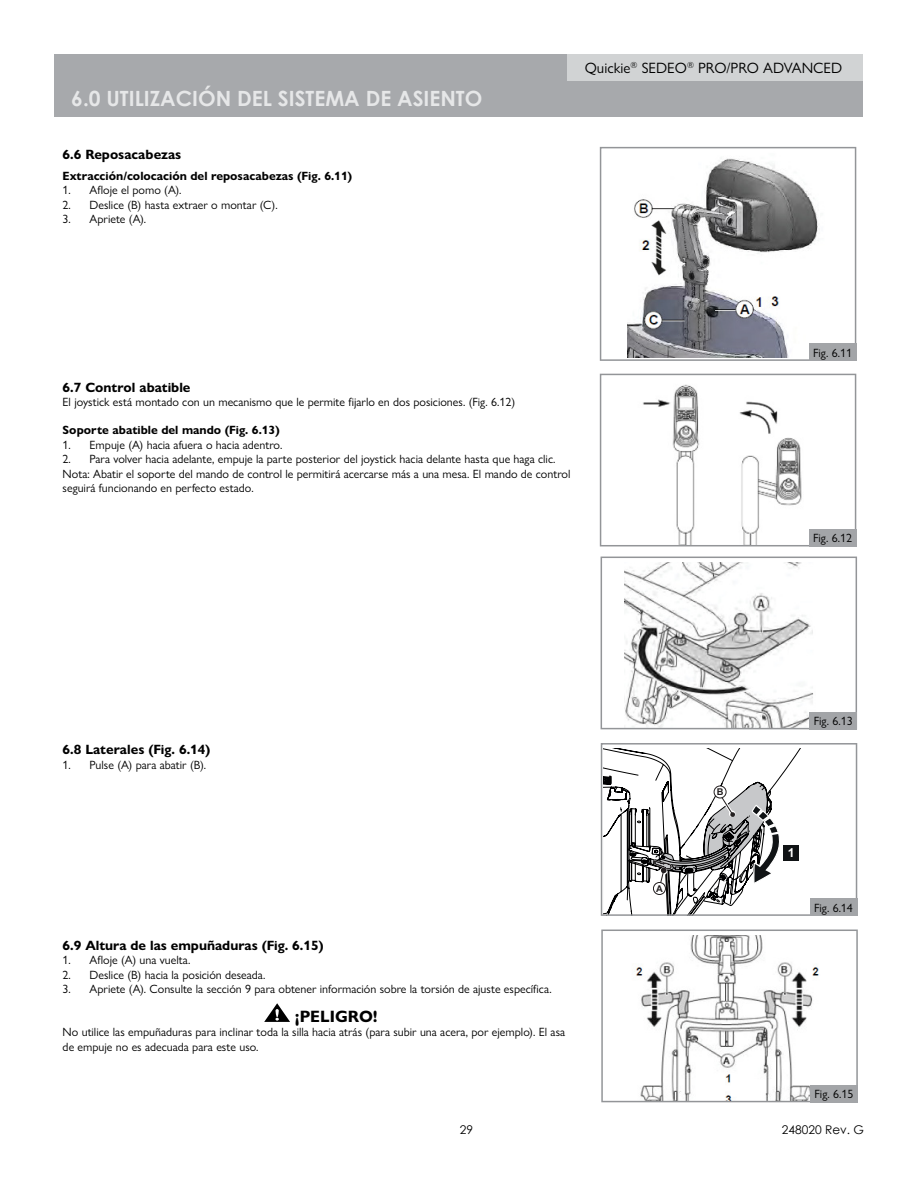
<style>
.page{position:relative;width:918px;height:1188px;background:#fff}
.page>*{position:absolute;margin:0;border:0;box-sizing:border-box;transform-origin:0 0}
.t1{font:700 21px "Century Gothic";color:#e6e7e8}
.t2{font:700 16.5px "Gill Sans Nova";color:#000}
.t3{font:15px "Gill Sans Nova";color:#000}
.t4{font:700 13.5px "Gill Sans Nova";color:#000}
.t5{font:700 12.3px "Arial";color:#fff}
.t6{font:12px/14.4px "Gill Sans Nova";color:#000}
.t7{font:700 12px "Gill Sans Nova";color:#000}
.t8{font:12px "Century Gothic";color:#000}
.t9{font:700 9.3px "Arial";color:#231f20}
</style>
<div class="page">
<div style="left:54px;top:54px;width:809px;height:63px;background:#a7a9ac"></div>
<div style="left:567px;top:54px;width:296px;height:26px;background:#d1d3d4"></div>
<svg style="left:264px;top:1003px;width:26px;height:19px"></svg>
<svg style="left:600px;top:374px;width:256px;height:172px"></svg>
<div style="left:809px;top:529px;width:47px;height:17px;background:#a3a5a8"></div>
<div style="left:792px;top:377px;width:48px;height:17px;background:#fff"></div>
<svg style="left:601px;top:557px;width:256px;height:172px"></svg>
<div style="left:810px;top:712px;width:47px;height:17px;background:#a3a5a8"></div>
<svg style="left:601px;top:743px;width:256px;height:173px"></svg>
<div style="left:810px;top:899px;width:47px;height:17px;background:#a3a5a8"></div>
<svg style="left:601px;top:930px;width:257px;height:172px"></svg>
<div style="left:810px;top:1085px;width:48px;height:17px;background:#a3a5a8"></div>
<svg style="left:600px;top:147px;width:256px;height:214px"></svg>
<div style="left:809px;top:344px;width:47px;height:17px;background:#a3a5a8"></div>
<h1 class="t1" style="left:71px;top:89px;width:413px">6.0 UTILIZACIÓN DEL SISTEMA DE ASIENTO</h1>
<p class="t4" style="left:63px;top:149px;width:120px">6.6 Reposacabezas</p>
<p class="t7" style="left:63px;top:169px;width:291px">Extracción/colocación del reposacabezas (Fig. 6.11)</p>
<p class="t6" style="left:63px;top:184px;width:120px">1. Afloje el pomo (A).</p>
<p class="t6" style="left:63px;top:199px;width:217px">2. Deslice (B) hasta extraer o montar (C).</p>
<p class="t6" style="left:63px;top:213px;width:85px">3. Apriete (A).</p>
<p class="t3" style="left:585px;top:62px;width:259px">Quickie<sup>®</sup> SEDEO<sup>®</sup> PRO/PRO ADVANCED</p>
<p class="t4" style="left:63px;top:380px;width:129px">6.7 Control abatible</p>
<p class="t6" style="left:63px;top:396px;width:454px">El joystick está montado con un mecanismo que le permite fijarlo en dos posiciones. (Fig. 6.12)</p>
<p class="t7" style="left:63px;top:423px;width:219px">Soporte abatible del mando (Fig. 6.13)</p>
<p class="t6" style="left:63px;top:439px;width:221px">1. Empuje (A) hacia afuera o hacia adentro.</p>
<p class="t6" style="left:63px;top:453px;width:509px">2. Para volver hacia adelante, empuje la parte posterior del joystick hacia delante hasta que haga clic.<br>Nota: Abatir el soporte del mando de control le permitirá acercarse más a una mesa. El mando de control seguirá funcionando en perfecto estado.</p>
<p class="t6" style="left:813px;top:347px;width:40px">Fig. 6.11</p>
<p class="t6" style="left:813px;top:532px;width:40px">Fig. 6.12</p>
<p class="t4" style="left:63px;top:742px;width:149px">6.8 Laterales (Fig. 6.14)</p>
<p class="t6" style="left:63px;top:759px;width:145px">1. Pulse (A) para abatir (B).</p>
<p class="t4" style="left:63px;top:940px;width:263px">6.9 Altura de las empuñaduras (Fig. 6.15)</p>
<p class="t6" style="left:63px;top:954px;width:129px">1. Afloje (A) una vuelta.</p>
<p class="t6" style="left:63px;top:969px;width:204px">2. Deslice (B) hacia la posición deseada.</p>
<p class="t6" style="left:63px;top:983px;width:491px">3. Apriete (A). Consulte la sección 9 para obtener información sobre la torsión de ajuste específica.</p>
<h2 class="t2" style="left:295px;top:1010px;width:84px">¡PELIGRO!</h2>
<p class="t6" style="left:63px;top:1026px;width:504px">No utilice las empuñaduras para inclinar toda la silla hacia atrás (para subir una acera, por ejemplo). El asa de empuje no es adecuada para este uso.</p>
<p class="t8" style="left:460px;top:1124px;width:15px">29</p>
<p class="t9" style="left:656px;top:883px;width:8px">A</p>
<p class="t9" style="left:717px;top:787px;width:8px">B</p>
<p class="t6" style="left:814px;top:715px;width:40px">Fig. 6.13</p>
<p class="t5" style="left:788px;top:846px;width:8px">1</p>
<p class="t6" style="left:814px;top:902px;width:40px">Fig. 6.14</p>
<p class="t6" style="left:815px;top:1088px;width:40px">Fig. 6.15</p>
<p class="t8" style="left:782px;top:1124px;width:84px">248020 Rev. G</p>
</div>
